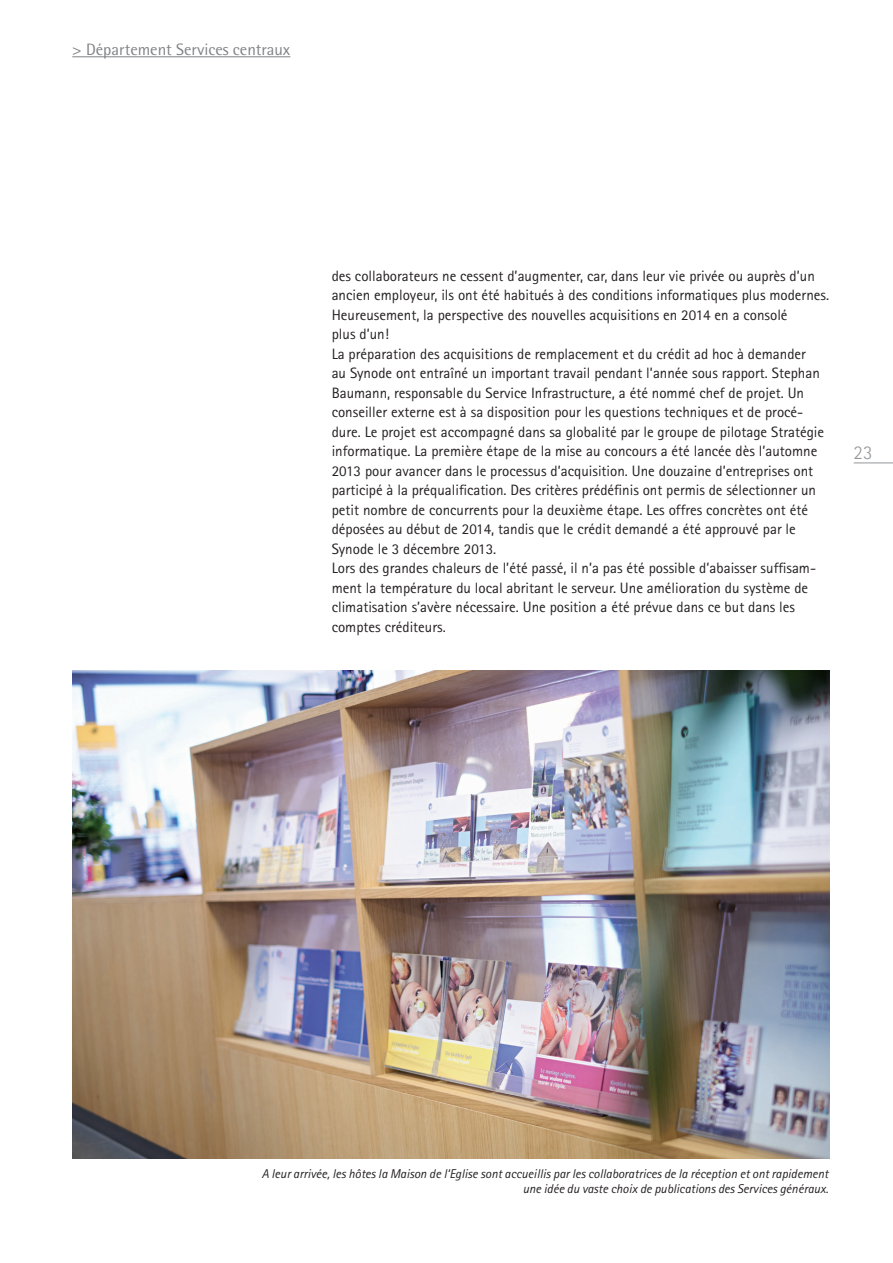
<style>
.page{position:relative;width:893px;height:1263px;background:#fff}
.page>*{position:absolute;margin:0;border:0;box-sizing:border-box;transform-origin:0 0}
.t1{font:300 19.5px "Rotis Sans Serif";color:#939598}
.t2{font:16.5px "Rotis Semi Sans";color:#808285}
.t3{font:15px/19.5px "Rotis Sans Serif";color:#231f20}
.t4{font:italic 12.75px/15px "Rotis Sans Serif";color:#231f20;text-align:right}
</style>
<div class="page">
<hr style="left:854px;top:462px;width:39px;height:1px;background:#939598">
<hr style="left:72px;top:56px;width:218px;height:1px;background:#808285">
<img style="left:72px;top:671px;width:757px;height:487px">
<p class="t2" style="left:72px;top:40px;width:220px">&gt; Département Services centraux</p>
<p class="t3" style="left:332px;top:266px;width:499px">des collaborateurs ne cessent d’augmenter, car, dans leur vie privée ou auprès d’un ancien employeur, ils ont été habitués à des conditions informatiques plus modernes.<br>Heureusement, la perspective des nouvelles acquisitions en 2014 en a consolé<br>plus d’un!<br>La préparation des acquisitions de remplacement et du crédit ad hoc à demander<br>au Synode ont entraîné un important travail pendant l’année sous rapport. Stephan Baumann, responsable du Service I nfrastructure, a été nommé chef de projet. Un conseiller externe est à sa disposition pour les questions techniques et de procé&shy;dure. Le projet est accompagné dans sa globalité par le groupe de pilotage Stratégie informatique. La première étape de la mise au concours a été lancée dès l’automne 2013 pour avancer dans le processus d’acquisition. Une douzaine d’entreprises ont participé à la préqualification. Des critères prédéfinis ont permis de sélectionner un petit nombre de concurrents pour la deuxième étape. Les offres concrètes ont été déposées au début de 2014, tandis que le crédit demandé a été approuvé par le Synode le 3 décembre 2013.<br>Lors des grandes chaleurs de l’été passé, il n’a pas été possible d’abaisser suffisam&shy;ment la température du local abritant le serveur. Une amélioration du système de climatisation s’avère nécessaire. Une position a été prévue dans ce but dans les comptes créditeurs.</p>
<h1 class="t1" style="left:854px;top:441px;width:20px">23</h1>
<p class="t4" style="left:262px;top:1166px;width:568px">A leur arrivée, les hôtes la Maison de l‘Eglise sont accueillis par les collaboratrices de la réception et ont rapidement une idée du vaste choix de publications des Services généraux.</p>
</div>
